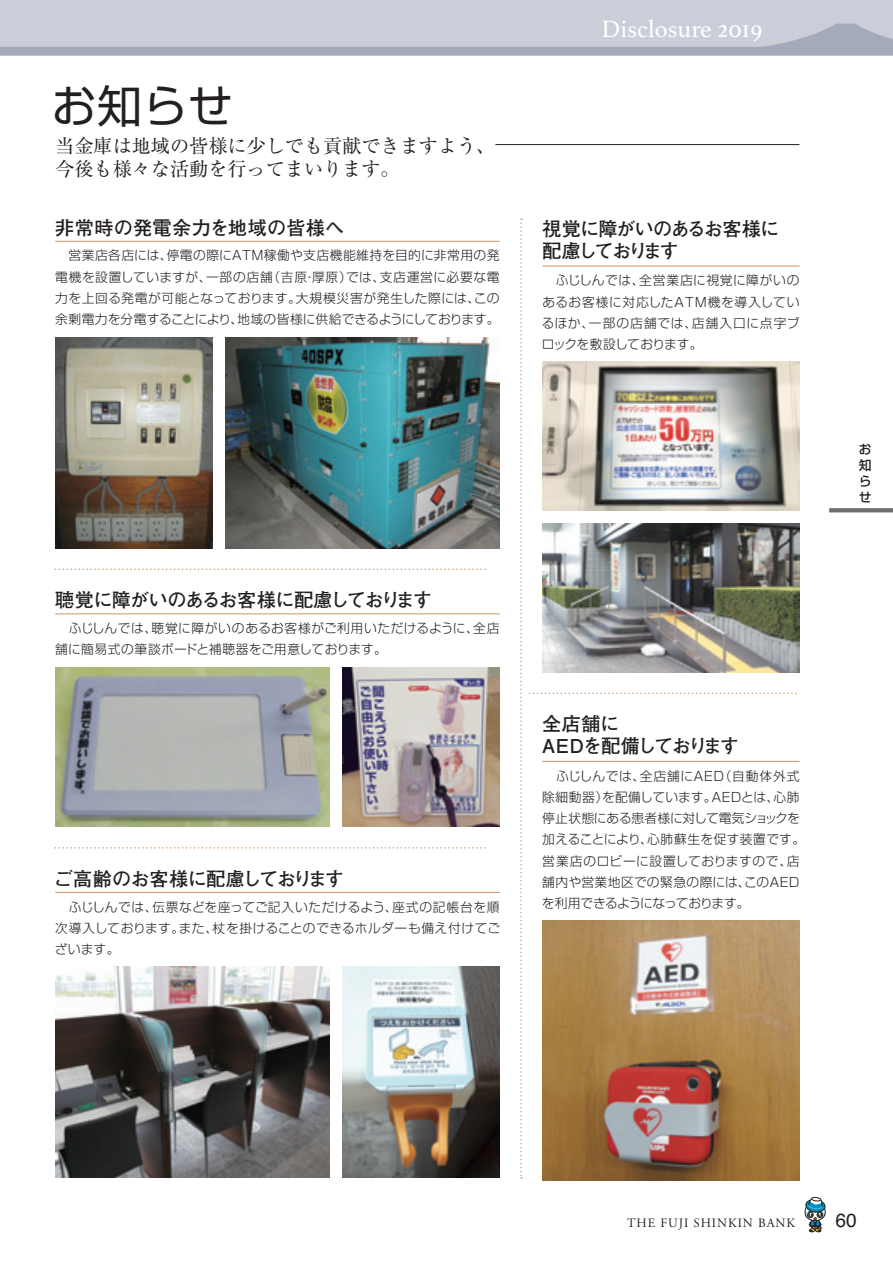
<style>
.page{position:relative;width:893px;height:1263px;background:#fff}
.page>*{position:absolute;margin:0;border:0;box-sizing:border-box;transform-origin:0 0}
.t1{font:44.7px "Shin Go Pr 5 Regular 90 pv RKSJ H";color:#231f20}
.t2{font:25.05px "Athelas";color:#fff}
.t3{font:19.2px/22.4px "Futo Go B101 Pr 5 Bold 90 pv RKSJ H";letter-spacing:-.04em;color:#231f20}
.t4{font:19.2px/23px "Ryumin Pr 5 Regular 90 pv RKSJ H";color:#231f20}
.t5{font:19.2px/21.8px "Futo Go B101 Pr 5 Bold 90 pv RKSJ H";letter-spacing:-.12em;color:#231f20}
.t6{font:19.2px "Futo Go B101 Pr 5 Bold 90 pv RKSJ H";letter-spacing:.015em;color:#231f20}
.t7{font:19.2px "Helvetica";color:#231f20}
.t8{font:12.75px/21.3px "Shin Go Pr 5 Light 90 pv RKSJ H";letter-spacing:.02em;color:#231f20;text-align:justify}
.t9{font:12.75px "Adobe Garamond Pro";letter-spacing:.075em;color:#231f20}
.t10{font:12.75px/15.9px "Shin Go Pr 5 Medium 90 pv RKSJ V";color:#231f20;text-align:justify}
</style>
<div class="page">
<img style="left:0;top:0;width:893px;height:1233px">
<h1 class="t1" style="left:51px;top:70px;width:183px">お知らせ</h1>
<h3 class="t4" style="left:55px;top:133px;width:442px">当金庫は地域の皆様に少しでも貢献できますよう、今後も様々な活動を行ってまいります。</h3>
<h3 class="t6" style="left:55px;top:212px;width:291px">非常時の発電余力を地域の皆様へ</h3>
<p class="t8" style="left:55px;top:244px;width:446px">　営業店各店には、停電の際にＡＴＭ稼働や支店機能維持を目的に非常用の発電機を設置していますが、一部の店舗（吉原・厚原）では、支店運営に必要な電力を上回る発電が可能となっております。大規模災害が発生した際には、この余剰電力を分電することにより、地域の皆様に供給できるようにしております。</p>
<h2 class="t2" style="left:602px;top:9px;width:162px">Disclosure 2019</h2>
<h3 class="t3" style="left:542px;top:216px;width:238px">視覚に障がいのあるお客様に配慮しております</h3>
<p class="t8" style="left:542px;top:269px;width:259px">　ふじしんでは、全営業店に視覚に障がいのあるお客様に対応したＡＴＭ機を導入しているほか、一部の店舗では、店舗入口に点字ブロックを敷設しております。</p>
<h3 class="t3" style="left:55px;top:588px;width:378px">聴覚に障がいのあるお客様に配慮しております</h3>
<p class="t8" style="left:55px;top:616px;width:446px">　ふじしんでは、聴覚に障がいのあるお客様がご利用いただけるように、全店舗に簡易式の筆談ボードと補聴器をご用意しております。</p>
<h3 class="t3" style="left:54px;top:866px;width:292px">ご高齢のお客様に配慮しております</h3>
<p class="t8" style="left:55px;top:895px;width:447px">　ふじしんでは、伝票などを座ってご記入いただけるよう、座式の記帳台を順次導入しております。また、杖を掛けることのできるホルダーも備え付けてございます。</p>
<h3 class="t5" style="left:539px;top:712px;width:201px">全店舗に<br>ＡＥＤを配備しております</h3>
<p class="t8" style="left:542px;top:764px;width:265px;text-align:left">　ふじしんでは、全店舗にＡＥＤ（自動体外式除細動器）を配備しています。ＡＥＤとは、心肺停止状態にある患者様に対して電気ショックを加えることにより、心肺蘇生を促す装置です。営業店のロビーに設置しておりますので、店舗内や営業地区での緊急の際には、このＡＥＤを利用できるようになっております。</p>
<p class="t10" style="left:859px;top:440px;width:14px">お知らせ</p>
<p class="t9" style="left:627px;top:1216px;width:169px">THE FUJI SHINKIN BANK</p>
<h3 class="t7" style="left:836px;top:1206px;width:23px">60</h3>
</div>
